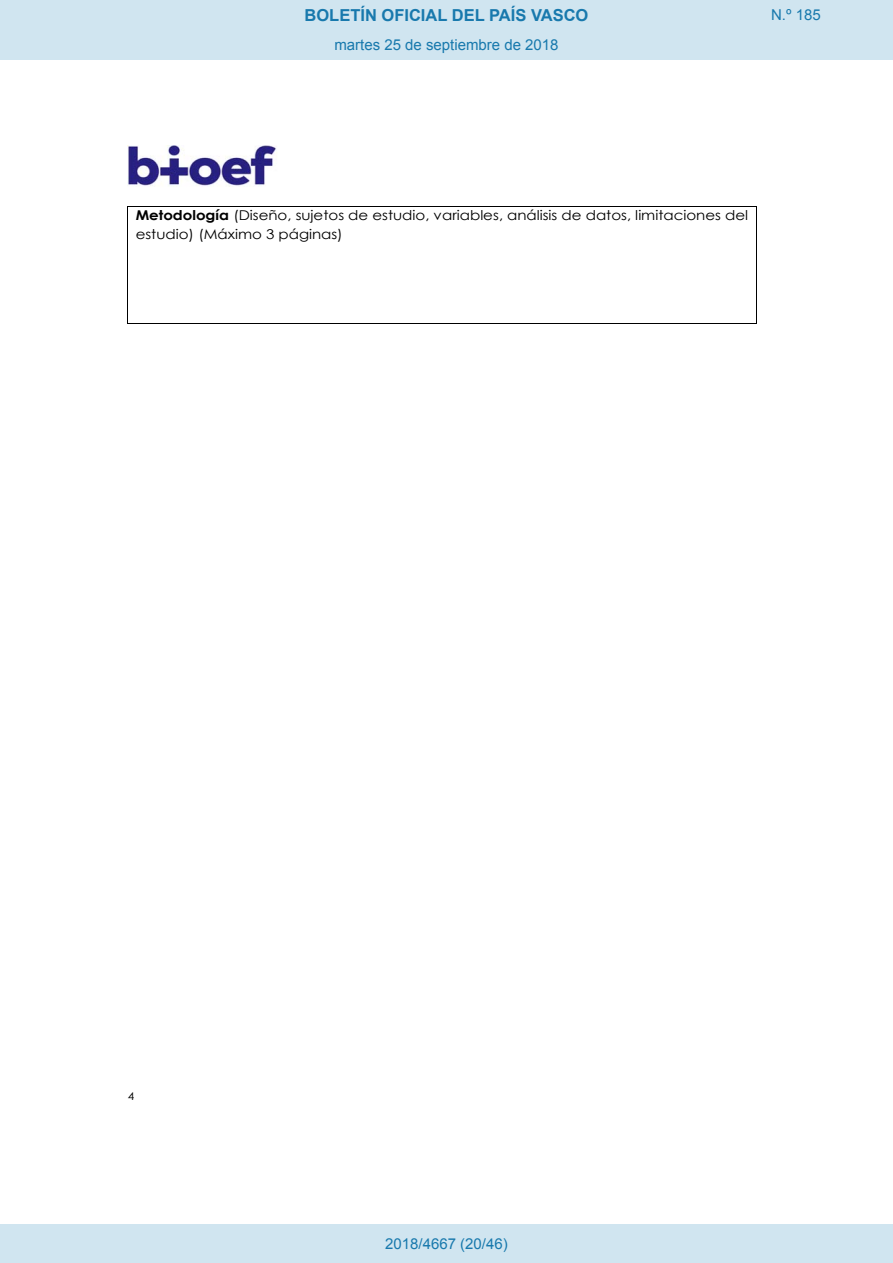
<style>
.page{position:relative;width:893px;height:1263px;background:#fff}
.page>*{position:absolute;margin:0;border:0;box-sizing:border-box;transform-origin:0 0}
.t1{font:700 16.5px "Arial";color:#1879ad}
.Paginacion_Centro{font:15px "Arial";color:#1879ad}
.t2{font:13.5px/19px "Century Gothic";color:#000;scale:1.11 1}
.t3{font:10.8px "Century Gothic";color:#000;scale:1.11 1}
.s1{font-weight:700}
</style>
<div class="page">
<img style="left:128px;top:145px;width:149px;height:42px">
<hr style="left:127px;top:206px;width:630px;height:1px;background:#000">
<hr style="left:127px;top:207px;width:1px;height:117px;background:#000">
<hr style="left:127px;top:323px;width:629px;height:1px;background:#000">
<hr style="left:756px;top:207px;width:1px;height:117px;background:#000">
<div style="left:0;top:0;width:893px;height:60px;background:#d0e5f0"></div>
<div style="left:0;top:1225px;width:893px;height:38px;background:#d0e5f0"></div>
<p class="t1" style="left:305px;top:4px;width:285px">BOLETÍN OFICIAL DEL PAÍS VASCO</p>
<p class="Paginacion_Centro" style="left:771px;top:5px;width:51px">N.º 185</p>
<p class="Paginacion_Centro" style="left:334px;top:35px;width:226px">martes 25 de septiembre de 2018</p>
<p class="t2" style="left:136px;top:206px;width:553px"><span class="s1">Metodología</span> (Diseño, sujetos de estudio, variables, análisis de datos, limitaciones del estudio) (Máximo 3 páginas)</p>
<p class="t3" style="left:128px;top:1088px;width:7px">4</p>
<p class="Paginacion_Centro" style="left:385px;top:1234px;width:124px">2018/4667 (20/46)</p>
</div>
